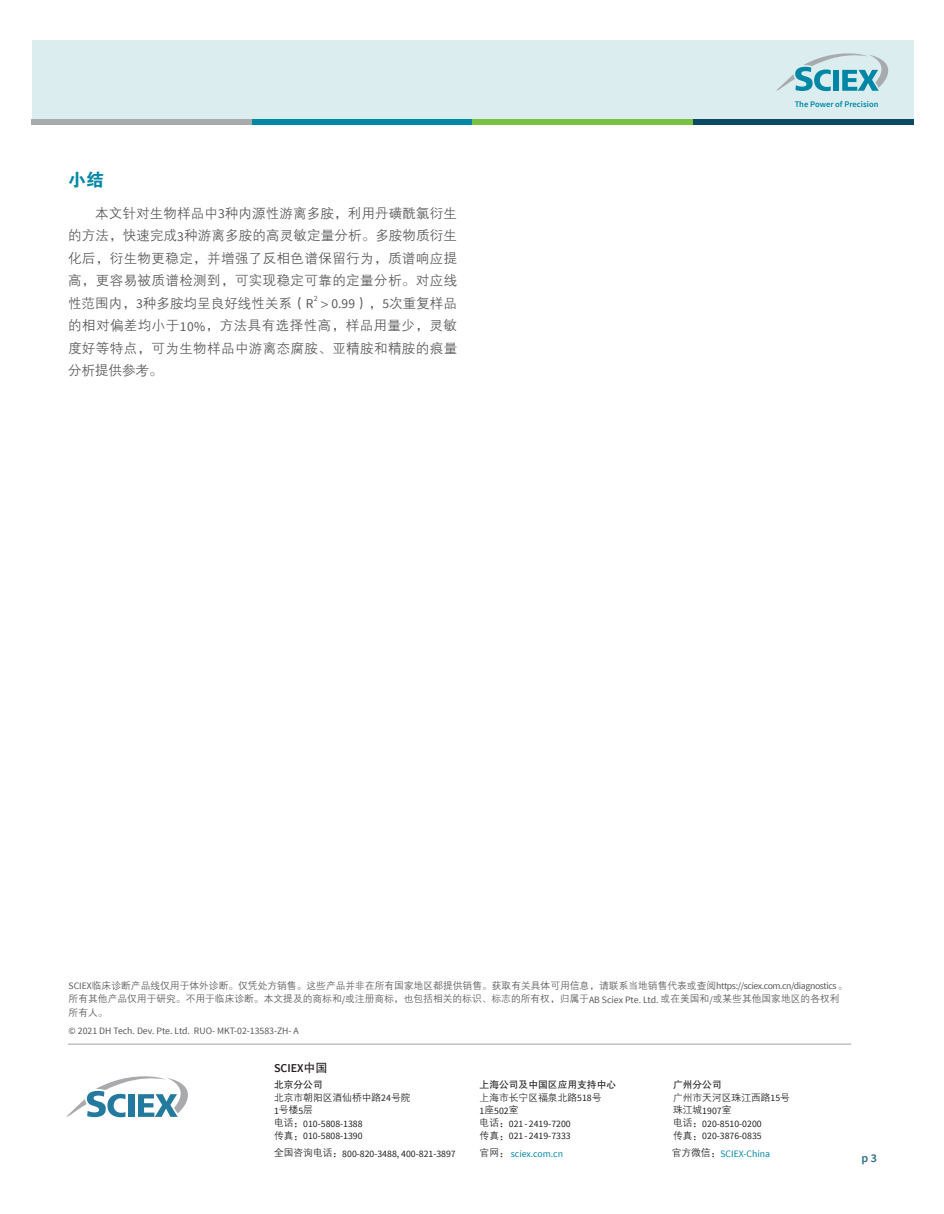
<style>
.page{position:relative;width:944px;height:1214px;background:#fff}
.page>*{position:absolute;margin:0;border:0;box-sizing:border-box;transform-origin:0 0}
.t1{font:18px "FZDHTK GBK1 0";color:#0087a6}
.t2{font:13.5px/22.5px "FZZDXK GBK1 0";letter-spacing:.03em;color:#57585a;text-align:justify}
.t3{font:600 12px "Source Sans Pro";color:#231f20}
.t4{font:600 12px "Source Sans Pro";color:#266983}
.t5{font:9.75px/13.5px "FZZDXK GBK1 0";color:#57585a}
.t6{font:9.75px/12.8px "Source Sans Pro";color:#231f20}
.t7{font:9.75px/12.8px "FZZDXK GBK1 0";color:#231f20}
.t8{font:9.75px "Source Sans Pro";color:#57585a}
.t9{font:9.75px "Source Sans Pro";color:#0087a6}
.t10{font:9.75px "FZHTK GBK1 0";color:#231f20}
.t11{font:600 8.55px "Source Sans Pro";color:#0087a6}
.s1{font-family:"Source Sans Pro"}
.s2{font-family:"FZHTK GBK1 0";font-weight:400}
.s3{font-family:"FZZDXK GBK1 0"}
.s4{font-family:"FZZDXK GBK1 0";color:#231f20}
</style>
<div class="page">
<div style="left:32px;top:40px;width:881px;height:84px;background:#dbedef"></div>
<svg style="left:776px;top:53px;width:112px;height:38px"></svg>
<div style="left:32px;top:119px;width:220px;height:5px;background:#a8abac"></div>
<div style="left:252px;top:119px;width:220px;height:5px;background:#0087a6"></div>
<div style="left:472px;top:119px;width:220px;height:5px;background:#79c142"></div>
<div style="left:692px;top:119px;width:221px;height:5px;background:#0c4a63"></div>
<hr style="left:68px;top:1043px;width:783px;height:1px;background:#bebfc2">
<svg style="left:66px;top:1076px;width:122px;height:41px"></svg>
<h1 class="t1" style="left:68px;top:169px;width:37px">小结</h1>
<p class="t2" style="left:68px;top:202px;width:390px;text-indent:27px">本文针对生物样品中<span class="s1">3</span>种内源性游离多胺，利用丹磺酰氯衍生的方法，快速完成<span class="s1">3</span>种游离多胺的高灵敏定量分析。多胺物质衍生化后，衍生物更稳定，并增强了反相色谱保留行为，质谱响应提高，更容易被质谱检测到，可实现稳定可靠的定量分析。对应线性范围内，<span class="s1">3</span>种多胺均呈良好线性关系（<span class="s1">R</span><sup>2</sup>＞<span class="s1">0.99</span>），<span class="s1">5</span>次重复样品的相对偏差均小于<span class="s1">10%</span>，方法具有选择性高，样品用量少，灵敏度好等特点，可为生物样品中游离态腐胺、亚精胺和精胺的痕量分析提供参考。</p>
<p class="t11" style="left:794px;top:99px;width:85px">The Power of Precision</p>
<p class="t5" style="left:69px;top:978px;width:780px"><span class="s1">SCIEX</span>临床诊断产品线仅用于体外诊断。仅凭处方销售。这些产品并非在所有国家地区都提供销售。获取有关具体可用信息，请联系当地销售代表或查阅<span class="s1">https://sciex.com.cn/diagnostics</span> 。所有其他产品仅用于研究。不用于临床诊断。本文提及的商标和<span class="s1">/</span>或注册商标，也包括相关的标识、标志的所有权，归属于<span class="s1">AB Sciex Pte. Ltd.</span> 或在美国和<span class="s1">/</span>或某些其他国家地区的各权利所有人。</p>
<p class="t8" style="left:69px;top:1024px;width:232px">© 2021 DH Tech. Dev. Pte. Ltd. RUO- MKT-02-13583-ZH- A</p>
<p class="t3" style="left:274px;top:1060px;width:55px">SCIEX<span class="s2">中国</span></p>
<p class="t10" style="left:274px;top:1079px;width:50px">北京分公司</p>
<p class="t7" style="left:274px;top:1091px;width:138px">北京市朝阳区酒仙桥中路<span class="s1">24</span>号院<br><span class="s1">1</span>号楼<span class="s1">5</span>层</p>
<p class="t6" style="left:274px;top:1117px;width:90px"><span class="s3">电话：</span>010-5808-1388<span class="s3">传真：</span>010-5808-1390</p>
<p class="t10" style="left:479px;top:1079px;width:138px">上海公司及中国区应用支持中心</p>
<p class="t7" style="left:479px;top:1091px;width:123px">上海市长宁区福泉北路<span class="s1">518</span>号</p>
<p class="t6" style="left:479px;top:1104px;width:93px">1<span class="s3">座</span>502<span class="s3">室<br>电话：</span>021 - 2419-7200<span class="s3">传真：</span>021 - 2419-7333</p>
<p class="t10" style="left:673px;top:1079px;width:50px">广州分公司</p>
<p class="t7" style="left:673px;top:1091px;width:118px">广州市天河区珠江西路<span class="s1">15</span>号珠江城<span class="s1">1907</span>室</p>
<p class="t6" style="left:673px;top:1117px;width:90px"><span class="s3">电话：</span>020-8510-0200<span class="s3">传真：</span>020-3876-0835</p>
<p class="t6" style="left:274px;top:1147px;width:183px"><span class="s3">全国咨询电话：</span>800-820-3488, 400-821-3897</p>
<p class="t9" style="left:479px;top:1147px;width:85px"><span class="s4">官网：</span> sciex.com.cn</p>
<p class="t9" style="left:671px;top:1147px;width:100px"><span class="s4">官方微信：</span>SCIEX-China</p>
<p class="t4" style="left:861px;top:1150px;width:17px">p 3</p>
</div>
